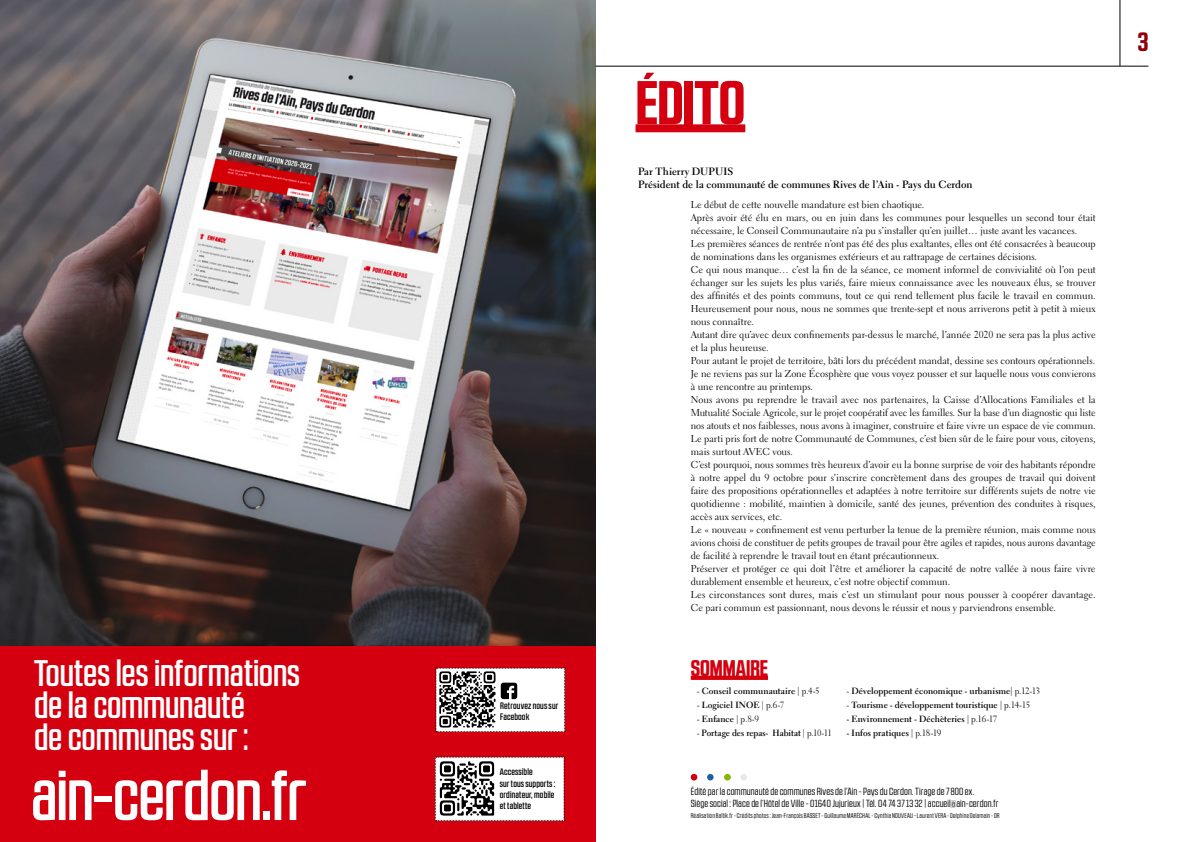
<style>
.page{position:relative;width:1191px;height:842px;background:#fff}
.page>*{position:absolute;margin:0;border:0;box-sizing:border-box;transform-origin:0 0}
.Titre_articles_court{font:500 70px "RB No 2.1 a";letter-spacing:-.015em;color:#fff}
.t1{font:700 61.8px "RB No 2.1 a";letter-spacing:-.005em;color:#d4000f}
.Titre_articles_court-2{font:500 37px/32px "RB No 2.1 a";letter-spacing:-.005em;color:#fff}
.t2{font:700 26.5px "RB No 2.1 a";color:#93000a}
.t3{font:700 22.7px "RB No 2.1 a";color:#d4000f}
.Body{font:700 10.5px "Electra LT Std";letter-spacing:-.005em;color:#000}
.t4{font:10.4px "RB No 2.1 a";letter-spacing:.005em;color:#000}
.Body-2{font:10px/13px "Electra LT Std";color:#000}
.Titre_articles_court-3{font:500 9.4px/11.3px "RB No 2.1 a";letter-spacing:.01em;color:#000}
.Body-3{font:700 9px "Electra LT Std";letter-spacing:.005em;color:#000}
.Body-4{font:9px "Electra LT Std";color:#000}
.t5{font:6.9px "RB No 2.1 a";letter-spacing:.025em;color:#000}
.s1{font-weight:400}
.s2{font-weight:700}
</style>
<div class="page">
<div style="left:635px;top:124px;width:110px;height:8px;background:#d4000f"></div>
<div style="left:0;top:0;width:595px;height:842px;background:#d4000f"></div>
<img style="left:0;top:0;width:595px;height:645px">
<svg style="left:691px;top:774px;width:6px;height:6px"></svg>
<svg style="left:707px;top:774px;width:6px;height:6px"></svg>
<svg style="left:724px;top:774px;width:6px;height:6px"></svg>
<div style="left:740px;top:774px;width:7px;height:6px;background:#e8e8e8;border-radius:50%"></div>
<svg style="left:435px;top:757px;width:130px;height:64px;background:#cbcbcb"></svg>
<svg style="left:691px;top:676px;width:77px;height:4px"></svg>
<svg style="left:436px;top:668px;width:129px;height:64px;background:#c1c1c1"></svg>
<hr style="left:595px;top:66px;width:553px;height:1px;background:#000">
<hr style="left:1119px;top:0;width:1px;height:66px;background:#000">
<p class="Titre_articles_court-2" style="left:34px;top:657px;width:267px">Toutes les informations de la communauté<br>de communes sur :</p>
<p class="Titre_articles_court" style="left:31px;top:755px;width:277px">ain-cerdon.fr</p>
<p class="Titre_articles_court-3" style="left:500px;top:700px;width:60px">Retrouvez nous sur<br>Facebook</p>
<p class="Titre_articles_court-3" style="left:500px;top:766px;width:57px">Accessible<br>sur tous supports : ordinateur, mobile et tablette</p>
<p class="t1" style="left:635px;top:66px;width:111px">ÉDITO</p>
<p class="Body" style="left:638px;top:165px;width:97px">Par Thierry DUPUIS</p>
<p class="Body" style="left:638px;top:178px;width:336px">Président de la communauté de communes Rives de l’Ain - Pays du Cerdon</p>
<p class="Body-2" style="left:691px;top:198px;width:235px">Le début de cette nouvelle mandature est bien chaotique.</p>
<p class="Body-2" style="left:691px;top:211px;width:406px">Après avoir été élu en mars, ou en juin dans les communes pour lesquelles un second tour était nécessaire, le Conseil Communautaire n’a pu s’installer qu’en juillet… juste avant les vacances.</p>
<p class="Body-2" style="left:691px;top:237px;width:406px">Les premières séances de rentrée n’ont pas été des plus exaltantes, elles ont été consacrées à beaucoup de nominations dans les organismes extérieurs et au rattrapage de certaines décisions.</p>
<p class="Body-2" style="left:691px;top:263px;width:406px;text-align:justify">Ce qui nous manque… c’est la fin de la séance, ce moment informel de convivialité où l’on peut échanger sur les sujets les plus variés, faire mieux connaissance avec les nouveaux élus, se trouver des affinités et des points communs, tout ce qui rend tellement plus facile le travail en commun.<br>Heureusement pour nous, nous ne sommes que trente-sept et nous arriverons petit à petit à mieux nous connaître.</p>
<p class="Body-2" style="left:691px;top:328px;width:406px">Autant dire qu’avec deux confinements par-dessus le marché, l’année 2020 ne sera pas la plus active et la plus heureuse.</p>
<p class="Body-2" style="left:691px;top:354px;width:406px">Pour autant le projet de territoire, bâti lors du précédent mandat, dessine ses contours opérationnels.</p>
<p class="Body-2" style="left:691px;top:367px;width:406px">Je ne reviens pas sur la Zone Écosphère que vous voyez pousser et sur laquelle nous vous convierons à une rencontre au printemps.</p>
<p class="Body-2" style="left:691px;top:393px;width:406px;text-align:justify">Nous avons pu reprendre le travail avec nos partenaires, la Caisse d’Allocations Familiales et la Mutualité Sociale Agricole, sur le projet coopératif avec les familles. Sur la base d’un diagnostic qui liste nos atouts et nos faiblesses, nous avons à imaginer, construire et faire vivre un espace de vie commun.</p>
<p class="Body-2" style="left:691px;top:432px;width:406px">Le parti pris fort de notre Communauté de Communes, c’est bien sûr de le faire pour vous, citoyens, mais surtout AVEC vous.</p>
<p class="Body-2" style="left:691px;top:458px;width:406px;text-align:justify">C’est pourquoi, nous sommes très heureux d’avoir eu la bonne surprise de voir des habitants répondre à notre appel du 9 octobre pour s’inscrire concrètement dans des groupes de travail qui doivent faire des propositions opérationnelles et adaptées à notre territoire sur différents sujets de notre vie quotidienne : mobilité, maintien à domicile, santé des jeunes, prévention des conduites à risques, accès aux services, etc.</p>
<p class="Body-2" style="left:691px;top:523px;width:406px;text-align:justify">Le « nouveau » confinement est venu perturber la tenue de la première réunion, mais comme nous avions choisi de constituer de petits groupes de travail pour être agiles et rapides, nous aurons davantage de facilité à reprendre le travail tout en étant précautionneux.</p>
<p class="Body-2" style="left:691px;top:562px;width:406px">Préserver et protéger ce qui doit l’être et améliorer la capacité de notre vallée à nous faire vivre durablement ensemble et heureux, c’est notre objectif commun.</p>
<p class="Body-2" style="left:691px;top:588px;width:406px">Les circonstances sont dures, mais c’est un stimulant pour nous pousser à coopérer davantage.<br>Ce pari commun est passionnant, nous devons le réussir et nous y parviendrons ensemble.</p>
<p class="t3" style="left:691px;top:654px;width:79px">SOMMAIRE</p>
<p class="Body-3" style="left:697px;top:685px;width:124px"><span class="s1">-</span> Conseil communautaire <span class="s1">| p.4-5</span></p>
<p class="Body-3" style="left:697px;top:699px;width:89px"><span class="s1">-</span> Logiciel INOE <span class="s1">| p.6-7</span></p>
<p class="Body-4" style="left:697px;top:714px;width:63px">- <span class="s2">Enfance</span> | p.8-9</p>
<p class="Body-3" style="left:697px;top:727px;width:136px"><span class="s1">-</span> Portage des repas- Habitat <span class="s1">| p.10-11</span></p>
<p class="Body-3" style="left:847px;top:685px;width:195px"><span class="s1">-</span> Développement économique - urbanisme<span class="s1">| p.12-13</span></p>
<p class="Body-3" style="left:847px;top:699px;width:185px"><span class="s1">-</span> Tourisme - développement touristique <span class="s1">| p.14-15</span></p>
<p class="Body-3" style="left:847px;top:713px;width:152px">- Environnement - Déchèteries <span class="s1">| p.16-17</span></p>
<p class="Body-3" style="left:847px;top:727px;width:96px">- Infos pratiques <span class="s1">| p.18-19</span></p>
<p class="t4" style="left:691px;top:785px;width:285px">Édité par la communauté de communes Rives de l’Ain - Pays du Cerdon. Tirage de 7 800 ex.</p>
<p class="t4" style="left:691px;top:798px;width:309px">Siège social : Place de l’Hôtel de Ville - 01640 Jujurieux | Tél. 04 74 37 13 32 | accueil@ain-cerdon.fr</p>
<p class="t5" style="left:691px;top:811px;width:310px">Réalisation Baltik.fr - Crédits photos: Jean-François BASSET - Guillaume MARÉCHAL - Cynthia NOUVEAU - Laurent VERA - Delphine Delamain - DR</p>
<h3 class="t2" style="left:1137px;top:26px;width:12px">3</h3>
</div>
